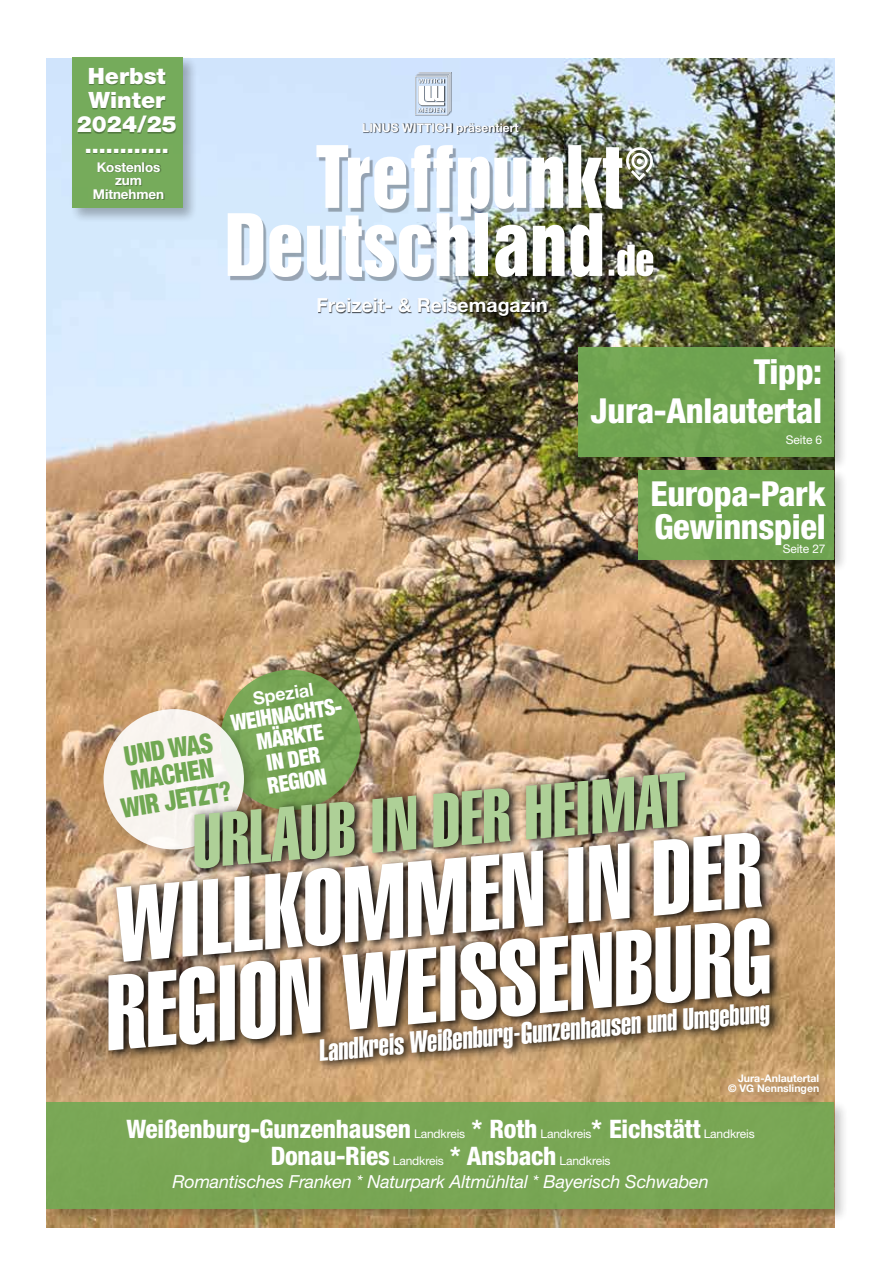
<style>
.page{position:relative;width:881px;height:1263px;background:#fff}
.page>*{position:absolute;margin:0;border:0;box-sizing:border-box;transform-origin:0 0}
.t1{font:105px/87px "Helvetica LT Extra Compressed";color:#fff}
.t2{font:75px "Helvetica LT Extra Compressed";color:#aed097}
.t3{font:800 condensed 34.5px/33px "Helvetica Neue LT";letter-spacing:-.01em;color:#fff}
.t4{font:30px "Helvetica LT Extra Compressed";color:#fff}
.t5{font:900 condensed 27px/25.5px "Helvetica Neue";color:#71a853;text-align:center;scale:.9 1}
.t6{font:800 condensed 25.5px/27px "Helvetica Neue LT";letter-spacing:-.01em;color:#fff;text-align:center}
.t7{font:900 condensed 22.5px/22.5px "Helvetica Neue";color:#fff;text-align:center;scale:.9 1}
.t8{font:900 22.5px/24px "Helvetica Neue LT";color:#fff;text-align:center}
.t9{font:900 21px "Helvetica Neue LT";color:#fff}
.t10{font:700 19.5px "Helvetica Neue LT";color:#fff}
.t11{font:italic 18px "Helvetica Neue LT";letter-spacing:-.01em;color:#fff}
.t12{font:700 18px "Helvetica Neue LT";color:#fff}
.t13{font:700 13.5px/13.5px "Helvetica Neue LT";letter-spacing:-.01em;color:#fff;text-align:center}
.t14{font:700 12px "Helvetica Neue LT";color:#fff}
.t15{font:12px "Helvetica Neue LT";letter-spacing:-.01em;color:#fff}
.t16{font:700 10.5px/10.5px "Helvetica Neue LT";color:#fff;text-align:right}
.s1{font-weight:400;font-stretch:normal;font-size:12px}
</style>
<div class="page">
<img style="left:47px;top:58px;width:786px;height:1170px">
<div style="left:217px;top:667px;width:158px;height:158px;background:#000;opacity:.25"></div>
<div style="left:220px;top:670px;width:140px;height:140px;background:#71a853;border-radius:50%"></div>
<div style="left:100px;top:706px;width:159px;height:158px;background:#000;opacity:.25"></div>
<div style="left:103px;top:709px;width:141px;height:140px;background:#f8f4ef;border-radius:50%"></div>
<div style="left:230px;top:148px;width:426px;height:132px;background:#000;opacity:.3"></div>
<svg style="left:227px;top:213px;width:36px;height:63px"></svg>
<svg style="left:269px;top:225px;width:32px;height:52px"></svg>
<img style="left:307px;top:145px;width:346px;height:132px">
<div style="left:362px;top:122px;width:157px;height:13px;background:#000;opacity:.75"></div>
<div style="left:317px;top:298px;width:230px;height:19px;background:#000;opacity:.75"></div>
<div style="left:69px;top:54px;width:129px;height:169px;background:#000;opacity:.3"></div>
<div style="left:72px;top:57px;width:111px;height:151px;background:#75ab5b"></div>
<div style="left:43px;top:1099px;width:806px;height:125px;background:#000;opacity:.25"></div>
<div style="left:47px;top:1102px;width:786px;height:107px;background:#79a655"></div>
<svg style="left:103px;top:766px;width:679px;height:295px;background:#6e5f4e"></svg>
<div style="left:725px;top:1072px;width:108px;height:37px;background:#000;opacity:.3"></div>
<div style="left:415px;top:72px;width:36px;height:44px;background:#000;opacity:.75"></div>
<svg style="left:415px;top:72px;width:36px;height:43px"></svg>
<div style="left:634px;top:467px;width:214px;height:108px;background:#000;opacity:.24"></div>
<div style="left:637px;top:470px;width:196px;height:89px;background:#71a853"></div>
<div style="left:575px;top:344px;width:273px;height:128px;background:#000;opacity:.24"></div>
<div style="left:578px;top:347px;width:255px;height:110px;background:#71a853"></div>
<svg style="left:314px;top:997px;width:468px;height:75px;background:#846948"></svg>
<div style="left:78px;top:68px;width:98px;height:65px;background:#000;opacity:.3"></div>
<div style="left:86px;top:149px;width:82px;height:5px;background:#000;opacity:.3"></div>
<div style="left:94px;top:162px;width:70px;height:38px;background:#000;opacity:.3"></div>
<p class="t8" style="left:77px;top:64px;width:101px">Herbst<br>Winter<br>2024/25</p>
<p class="t9" style="left:85px;top:133px;width:86px">............</p>
<p class="t13" style="left:93px;top:160px;width:73px">Kostenlos zum<br>Mitnehmen</p>
<p class="t14" style="left:362px;top:120px;width:158px">LINUS WITTICH präsentiert</p>
<p class="t10" style="left:316px;top:293px;width:233px">Freizeit- &amp; Reisemagazin</p>
<h3 class="t3" style="left:590px;top:351px;width:233px;line-height:39.8px;text-align:right">Tipp:<br>Jura-Anlautertal</h3>
<p class="t15" style="left:785px;top:432px;width:38px">Seite 6</p>
<h3 class="t3" style="left:650px;top:477px;width:177px">Europa-Park<br>Gewinnspiel</h3>
<p class="t15" style="left:782px;top:541px;width:44px">Seite 27</p>
<p class="t12" style="left:251px;top:687px;width:62px;rotate:-9deg">Spezial</p>
<p class="t7" style="left:229px;top:711px;width:126px;rotate:-9deg">WEIHNACHTS-<br>MÄRKTE<br>IN DER<br>REGION</p>
<p class="t5" style="left:111px;top:744px;width:125px;rotate:-9deg">UND WAS<br>MACHEN<br>WIR JETZT?</p>
<h2 class="t2" style="left:187px;top:797px;width:495px;rotate:-5deg">URLAUB IN DER HEIMAT</h2>
<h1 class="t1" style="left:92px;top:884px;width:668px;rotate:-5deg">WILLKOMMEN IN DER<br>REGION WEISSENBURG</h1>
<p class="t16" style="left:727px;top:1073px;width:93px">Jura-Anlautertal © VG Nennslingen</p>
<p class="t4" style="left:317px;top:1033px;width:453px;rotate:-5deg">Landkreis Weißenburg-Gunzenhausen und Umgebung</p>
<p class="t6" style="left:126px;top:1115px;width:629px">Weißenburg-Gunzenhausen <span class="s1">Landkreis</span> * Roth <span class="s1">Landkreis</span>* Eichstätt <span class="s1">Landkreis<br></span>Donau-Ries <span class="s1">Landkreis</span> * Ansbach <span class="s1">Landkreis</span></p>
<p class="t11" style="left:172px;top:1171px;width:537px">Romantisches Franken * Naturpark Altmühltal * Bayerisch Schwaben</p>
</div>
